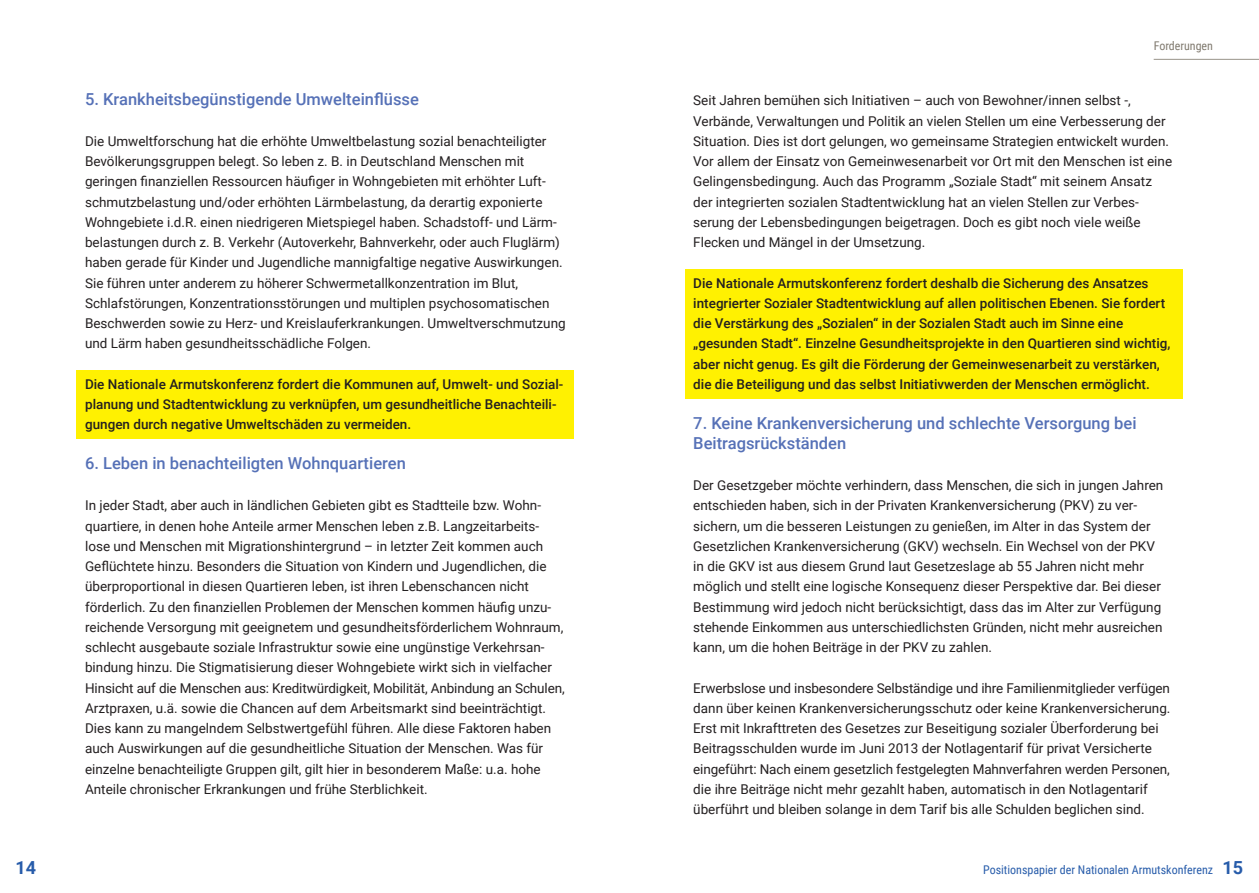
<style>
.page{position:relative;width:1259px;height:893px;background:#fff}
.page>*{position:absolute;margin:0;border:0;box-sizing:border-box;transform-origin:0 0}
.t1{font:700 18px "Roboto";color:#275caa}
.t2{font:500 16.5px/19.5px "Roboto";color:#5671b7}
.t3{font:13.5px/20.2px "Roboto";color:#231f20}
.t4{font:500 13.5px/20.2px "Roboto";color:#231f20}
.t5{font:12px "Roboto Condensed";color:#275caa}
.t6{font:12px "Roboto Condensed";color:#817b70}
.s1{font-family:"Roboto";font-weight:700;font-size:18px}
</style>
<div class="page">
<div style="left:685px;top:269px;width:497px;height:130px;background:#fff101"></div>
<div style="left:77px;top:370px;width:497px;height:69px;background:#fff101"></div>
<hr style="left:1153px;top:59px;width:106px;height:1px;background:#989489">
<p class="t2" style="left:85px;top:89px;width:335px">5. Krankheitsbegünstigende Umwelteinflüsse</p>
<p class="t3" style="left:85px;top:130px;width:482px">Die Umweltforschung hat die erhöhte Umweltbelastung sozial benachteiligter Bevölkerungsgruppen belegt. So leben z. B. in Deutschland Menschen mit geringen finanziellen Ressourcen häufiger in Wohngebieten mit erhöhter Luft&shy;schmutzbelastung und/oder erhöhten Lärmbelastung, da derartig exponierte Wohngebiete i.d.R. einen niedrigeren Mietspiegel haben. Schadstoff- und Lärm&shy;belastungen durch z. B. Verkehr (Autoverkehr, Bahnverkehr, oder auch Fluglärm) haben gerade für Kinder und Jugendliche mannigfaltige negative Auswirkungen.<br>Sie führen unter anderem zu höherer Schwermetallkonzentration im Blut, Schlafstörungen, Konzentrationsstörungen und multiplen psychosomatischen Beschwerden sowie zu Herz- und Kreislauferkrankungen. Umweltverschmutzung und Lärm haben gesundheitsschädliche Folgen.</p>
<p class="t4" style="left:85px;top:373px;width:480px">Die Nationale Armutskonferenz fordert die Kommunen auf, Umwelt- und Sozial&shy;planung und Stadtentwicklung zu verknüpfen, um gesundheitliche Benachteili&shy;gungen durch negative Umweltschäden zu vermeiden.</p>
<p class="t2" style="left:85px;top:453px;width:322px">6. Leben in benachteiligten Wohnquartieren</p>
<p class="t3" style="left:85px;top:495px;width:481px">In jeder Stadt, aber auch in ländlichen Gebieten gibt es Stadtteile bzw. Wohn&shy;quartiere, in denen hohe Anteile armer Menschen leben z.B. Langzeitarbeits&shy;lose und Menschen mit Migrationshintergrund – in letzter Zeit kommen auch Geflüchtete hinzu. Besonders die Situation von Kindern und Jugendlichen, die überproportional in diesen Quartieren leben, ist ihren Lebenschancen nicht förderlich. Zu den finanziellen Problemen der Menschen kommen häufig unzu&shy;reichende Versorgung mit geeignetem und gesundheitsförderlichem Wohnraum, schlecht ausgebaute soziale Infrastruktur sowie eine ungünstige Verkehrsan&shy;bindung hinzu. Die Stigmatisierung dieser Wohngebiete wirkt sich in vielfacher Hinsicht auf die Menschen aus: Kreditwürdigkeit, Mobilität, Anbindung an Schulen, Arztpraxen, u.ä. sowie die Chancen auf dem Arbeitsmarkt sind beeinträchtigt.<br>Dies kann zu mangelndem Selbstwertgefühl führen. Alle diese Faktoren haben auch Auswirkungen auf die gesundheitliche Situation der Menschen. Was für einzelne benachteiligte Gruppen gilt, gilt hier in besonderem Maße: u.a. hohe Anteile chronischer Erkrankungen und frühe Sterblichkeit.</p>
<p class="t6" style="left:1153px;top:38px;width:61px">Forderungen</p>
<p class="t3" style="left:693px;top:90px;width:480px">Seit Jahren bemühen sich Initiativen – auch von Bewohner/innen selbst -, Verbände, Verwaltungen und Politik an vielen Stellen um eine Verbesserung der Situation. Dies ist dort gelungen, wo gemeinsame Strategien entwickelt wurden.<br>Vor allem der Einsatz von Gemeinwesenarbeit vor Ort mit den Menschen ist eine Gelingensbedingung. Auch das Programm „Soziale Stadt“ mit seinem Ansatz der integrierten sozialen Stadtentwicklung hat an vielen Stellen zur Verbes&shy;serung der Lebensbedingungen beigetragen. Doch es gibt noch viele weiße Flecken und Mängel in der Umsetzung.</p>
<p class="t4" style="left:693px;top:272px;width:479px">Die Nationale Armutskonferenz fordert deshalb die Sicherung des Ansatzes integrierter Sozialer Stadtentwicklung auf allen politischen Ebenen. Sie fordert die Verstärkung des „Sozialen“ in der Sozialen Stadt auch im Sinne eine „gesunden Stadt“. Einzelne Gesundheitsprojekte in den Quartieren sind wichtig, aber nicht genug. Es gilt die Förderung der Gemeinwesenarbeit zu verstärken, die die Beteiligung und das selbst Initiativwerden der Menschen ermöglicht.</p>
<p class="t2" style="left:693px;top:413px;width:445px">7. Keine Krankenversicherung und schlechte Versorgung bei<br>Beitragsrückständen</p>
<p class="t3" style="left:693px;top:475px;width:471px">Der Gesetzgeber möchte verhindern, dass Menschen, die sich in jungen Jahren entschieden haben, sich in der Privaten Krankenversicherung (PKV) zu ver&shy;sichern, um die besseren Leistungen zu genießen, im Alter in das System der Gesetzlichen Krankenversicherung (GKV) wechseln. Ein Wechsel von der PKV in die GKV ist aus diesem Grund laut Gesetzeslage ab 55 Jahren nicht mehr möglich und stellt eine logische Konsequenz dieser Perspektive dar. Bei dieser Bestimmung wird jedoch nicht berücksichtigt, dass das im Alter zur Verfügung stehende Einkommen aus unterschiedlichsten Gründen, nicht mehr ausreichen kann, um die hohen Beiträge in der PKV zu zahlen.</p>
<p class="t3" style="left:693px;top:677px;width:479px">Erwerbslose und insbesondere Selbständige und ihre Familienmitglieder verfügen dann über keinen Krankenversicherungsschutz oder keine Krankenversicherung.<br>Erst mit Inkrafttreten des Gesetzes zur Beseitigung sozialer Überforderung bei Beitragsschulden wurde im Juni 2013 der Notlagentarif für privat Versicherte eingeführt: Nach einem gesetzlich festgelegten Mahnverfahren werden Personen, die ihre Beiträge nicht mehr gezahlt haben, automatisch in den Notlagentarif überführt und bleiben solange in dem Tarif bis alle Schulden beglichen sind.</p>
<h1 class="t1" style="left:16px;top:855px;width:22px">14</h1>
<p class="t5" style="left:983px;top:861px;width:261px">Positionspapier der Nationalen Armutskonferenz <span class="s1">15</span></p>
</div>
